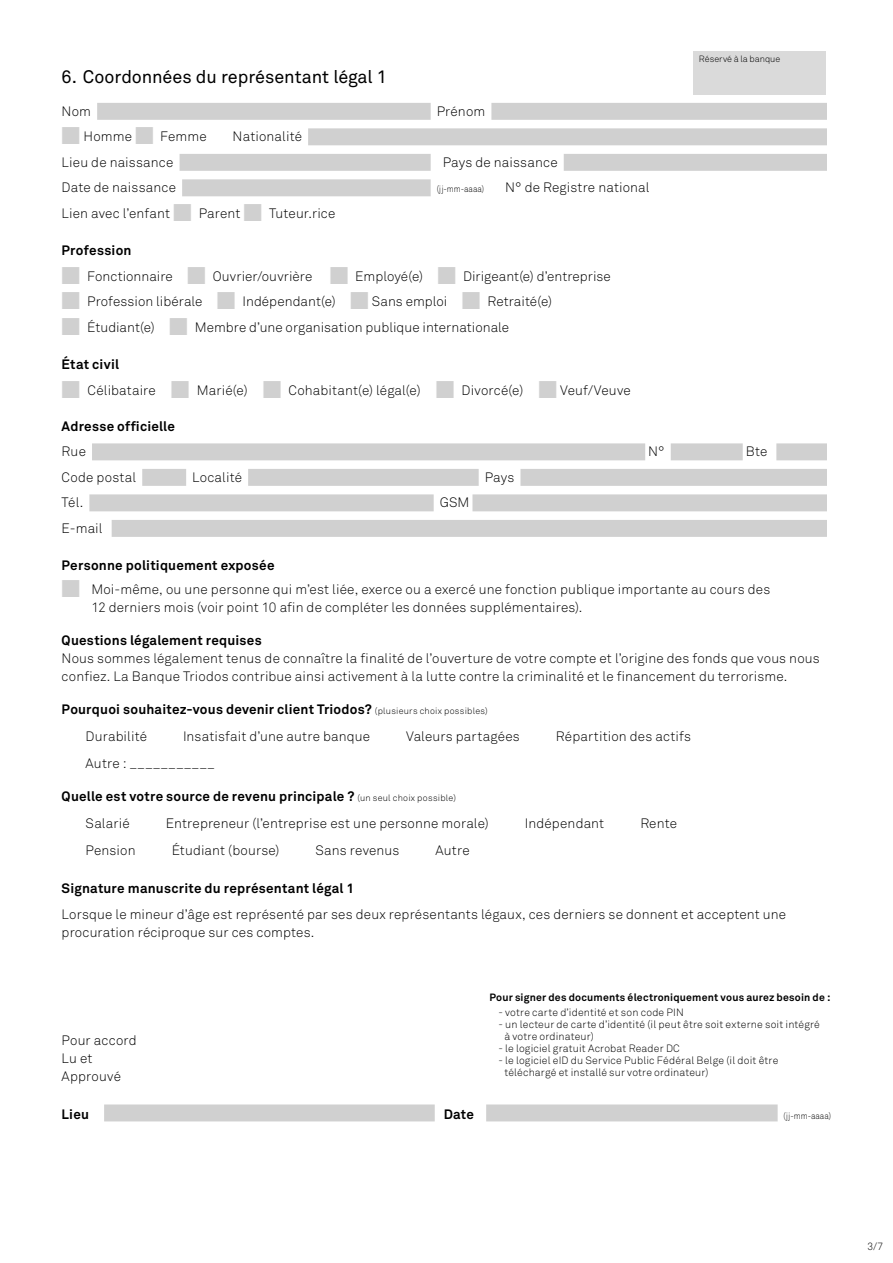
<style>
.page{position:relative;width:893px;height:1263px;background:#fff}
.page>*{position:absolute;margin:0;border:0;box-sizing:border-box;transform-origin:0 0}
.body{font:18px "Akkurat";letter-spacing:-.005em;color:#000}
.body-2{font:300 13.5px/18px "Akkurat";letter-spacing:.01em;color:#000}
.body-3{font:700 13.5px "Akkurat";letter-spacing:.015em;color:#000}
.body-4{font:300 10.5px/12px "Akkurat";letter-spacing:.015em;color:#000}
.t1{font:700 10.5px "Akkurat";letter-spacing:.02em;color:#000}
.body-5{font:300 9px "Akkurat";color:#000;scale:.88 1}
.body-6{font:300 9px "Akkurat";color:#000}
.s1{color:#d0d0d0}
.s2{font-weight:300;font-size:9px}
</style>
<div class="page">
<div style="left:97px;top:103px;width:334px;height:17px;background:#d0d0d0"></div>
<div style="left:491px;top:103px;width:336px;height:17px;background:#d0d0d0"></div>
<div style="left:308px;top:128px;width:519px;height:17px;background:#d0d0d0"></div>
<div style="left:180px;top:154px;width:251px;height:17px;background:#d0d0d0"></div>
<div style="left:564px;top:154px;width:263px;height:17px;background:#d0d0d0"></div>
<div style="left:182px;top:179px;width:249px;height:17px;background:#d0d0d0"></div>
<div style="left:92px;top:443px;width:553px;height:17px;background:#d0d0d0"></div>
<div style="left:671px;top:443px;width:72px;height:17px;background:#d0d0d0"></div>
<div style="left:776px;top:443px;width:51px;height:17px;background:#d0d0d0"></div>
<div style="left:142px;top:469px;width:44px;height:17px;background:#d0d0d0"></div>
<div style="left:248px;top:469px;width:231px;height:17px;background:#d0d0d0"></div>
<div style="left:520px;top:469px;width:307px;height:17px;background:#d0d0d0"></div>
<div style="left:89px;top:494px;width:345px;height:17px;background:#d0d0d0"></div>
<div style="left:472px;top:494px;width:355px;height:17px;background:#d0d0d0"></div>
<div style="left:112px;top:520px;width:715px;height:17px;background:#d0d0d0"></div>
<div style="left:104px;top:1104px;width:331px;height:17px;background:#d0d0d0"></div>
<div style="left:486px;top:1104px;width:292px;height:17px;background:#d0d0d0"></div>
<div style="left:693px;top:51px;width:133px;height:43px;background:#dadada"></div>
<p class="body-6" style="left:699px;top:53px;width:83px">Réservé à la banque</p>
<p class="body" style="left:62px;top:66px;width:327px">6. Coordonnées du représentant légal 1</p>
<p class="body-2" style="left:62px;top:102px;width:31px">Nom</p>
<p class="body-2" style="left:437px;top:102px;width:50px">Prénom</p>
<p class="body-2" style="left:62px;top:127px;width:147px"><span class="s1">■</span> Homme <span class="s1">■</span> Femme</p>
<p class="body-2" style="left:233px;top:127px;width:71px">Nationalité</p>
<p class="body-2" style="left:62px;top:153px;width:113px">Lieu de naissance</p>
<p class="body-2" style="left:443px;top:153px;width:116px">Pays de naissance</p>
<p class="body-2" style="left:62px;top:178px;width:116px">Date de naissance</p>
<p class="body-5" style="left:437px;top:184px;width:56px">(jj-mm-aaaa)</p>
<p class="body-2" style="left:505px;top:178px;width:146px">N° de Registre national</p>
<p class="body-2" style="left:62px;top:204px;width:275px">Lien avec l’enfant <span class="s1">■</span> Parent <span class="s1">■</span> Tuteur.rice</p>
<p class="body-3" style="left:62px;top:242px;width:71px">Profession</p>
<p class="body-2" style="left:62px;top:267px;width:551px"><span class="s1">■</span> Fonctionnaire <span class="s1">■</span> Ouvrier/ouvrière <span class="s1">■</span> Employé(e) <span class="s1">■</span> Dirigeant(e) d’entreprise</p>
<p class="body-2" style="left:62px;top:292px;width:492px"><span class="s1">■</span> Profession libérale <span class="s1">■</span> Indépendant(e) <span class="s1">■</span> Sans emploi <span class="s1">■</span> Retraité(e)</p>
<p class="body-2" style="left:62px;top:318px;width:449px"><span class="s1">■</span> Étudiant(e) <span class="s1">■</span> Membre d’une organisation publique internationale</p>
<p class="body-3" style="left:62px;top:356px;width:59px">État civil</p>
<p class="body-2" style="left:62px;top:381px;width:571px"><span class="s1">■</span> Célibataire <span class="s1">■</span> Marié(e) <span class="s1">■</span> Cohabitant(e) légal(e) <span class="s1">■</span> Divorcé(e) <span class="s1">■</span> Veuf/Veuve</p>
<p class="body-3" style="left:62px;top:418px;width:115px">Adresse officielle</p>
<p class="body-2" style="left:62px;top:442px;width:26px">Rue</p>
<p class="body-2" style="left:648px;top:442px;width:18px">N°</p>
<p class="body-2" style="left:746px;top:442px;width:23px">Bte</p>
<p class="body-2" style="left:62px;top:468px;width:76px">Code postal</p>
<p class="body-2" style="left:485px;top:468px;width:31px">Pays</p>
<p class="body-2" style="left:62px;top:493px;width:23px">Tél.</p>
<p class="body-2" style="left:440px;top:493px;width:31px">GSM</p>
<p class="body-2" style="left:62px;top:519px;width:42px">E-mail</p>
<p class="body-3" style="left:62px;top:557px;width:214px">Personne politiquement exposée</p>
<p class="body-2" style="left:91px;top:580px;width:680px;text-indent:-30px"><span class="s1">■</span> Moi-même, ou une personne qui m’est liée, exerce ou a exercé une fonction publique importante au cours des<br>12 derniers mois (voir point 10 afi n de compléter les données supplémentaires).</p>
<p class="body-3" style="left:62px;top:632px;width:202px">Questions légalement requises</p>
<p class="body-2" style="left:62px;top:649px;width:760px">Nous sommes légalement tenus de connaître la fi nalité de l’ouverture de votre compte et l’origine des fonds que vous nous confiez. La Banque Triodos contribue ainsi activement à la lutte contre la criminalité et le fi nancement du terrorisme.</p>
<p class="body-3" style="left:62px;top:701px;width:428px">Pourquoi souhaitez-vous devenir client Triodos? <span class="s2">(plusieurs choix possibles)</span></p>
<p class="body-2" style="left:86px;top:727px;width:63px">Durabilité</p>
<p class="body-2" style="left:183px;top:727px;width:189px">Insatisfait d’une autre banque</p>
<p class="body-2" style="left:406px;top:727px;width:115px">Valeurs partagées</p>
<p class="body-2" style="left:556px;top:727px;width:137px">Répartition des actifs</p>
<p class="body-2" style="left:86px;top:754px;width:130px">Autre : ___________</p>
<p class="body-3" style="left:62px;top:788px;width:396px">Quelle est votre source de revenu principale ? <span class="s2">(un seul choix possible)</span></p>
<p class="body-2" style="left:86px;top:814px;width:46px">Salarié</p>
<p class="body-2" style="left:166px;top:814px;width:324px">Entrepreneur (l’entreprise est une personne morale)</p>
<p class="body-2" style="left:525px;top:814px;width:81px">Indépendant</p>
<p class="body-2" style="left:640px;top:814px;width:38px">Rente</p>
<p class="body-2" style="left:86px;top:841px;width:51px">Pension</p>
<p class="body-2" style="left:172px;top:841px;width:109px">Étudiant (bourse)</p>
<p class="body-2" style="left:316px;top:841px;width:85px">Sans revenus</p>
<p class="body-2" style="left:435px;top:841px;width:36px">Autre</p>
<p class="body-3" style="left:62px;top:880px;width:294px">Signature manuscrite du représentant légal 1</p>
<p class="body-2" style="left:62px;top:905px;width:726px">Lorsque le mineur d’âge est représenté par ses deux représentants légaux, ces derniers se donnent et acceptent une</p>
<p class="body-2" style="left:62px;top:923px;width:254px">procuration réciproque sur ces comptes.</p>
<p class="t1" style="left:489px;top:991px;width:343px">Pour signer des documents électroniquement vous aurez besoin de :</p>
<p class="body-4" style="left:498px;top:1006px;width:187px">- votre carte d’identité et son code PIN</p>
<p class="body-4" style="left:504px;top:1018px;width:317px;text-indent:-6px">- un lecteur de carte d’identité (il peut être soit externe soit intégré à votre ordinateur)</p>
<p class="body-4" style="left:498px;top:1042px;width:183px">- le logiciel gratuit Acrobat Reader DC</p>
<p class="body-4" style="left:504px;top:1054px;width:275px;text-indent:-6px">- le logiciel eID du Service Public Fédéral Belge (il doit être téléchargé et installé sur votre ordinateur)</p>
<p class="body-2" style="left:62px;top:1031px;width:77px">Pour accord</p>
<p class="body-2" style="left:62px;top:1049px;width:32px">Lu et</p>
<p class="body-2" style="left:62px;top:1067px;width:61px">Approuvé</p>
<p class="body-3" style="left:62px;top:1106px;width:29px">Lieu</p>
<p class="body-3" style="left:444px;top:1106px;width:32px">Date</p>
<p class="body-5" style="left:784px;top:1110px;width:56px">(jj-mm-aaaa)</p>
<p class="body-4" style="left:868px;top:1240px;width:17px">3/7</p>
</div>
